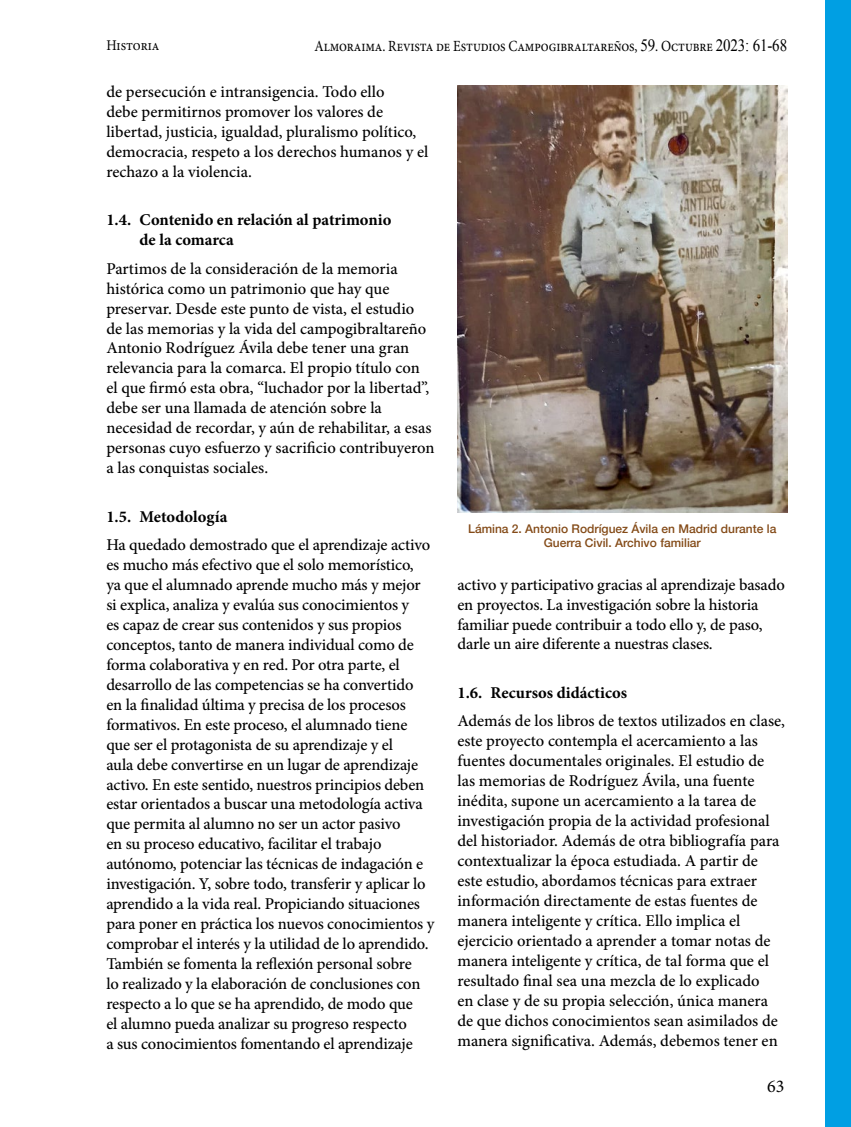
<style>
.page{position:relative;width:851px;height:1127px;background:#fff}
.page>*{position:absolute;margin:0;border:0;box-sizing:border-box;transform-origin:0 0}
.t1{font:18px "Minion Pro";color:#000}
.t2{font:500 16.5px/20px "Minion Pro";letter-spacing:-.005em;color:#000}
.t3{font:700 16.5px/20px "Minion Pro";color:#000}
.t4{font:15.6px "Minion Pro";letter-spacing:-.01em;color:#000;scale:.87 1}
.t5{font:14.85px "Minion Pro";letter-spacing:-.005em;color:#000;scale:.91 1}
.t6{font:500 12px/14.4px "Helvetica Neue";color:#844b18;text-align:center}
.s1{font-family:"Times New Roman";font-size:17.25px}
</style>
<div class="page">
<div style="left:825px;top:0;width:25px;height:1127px;background:#009fe3"></div>
<img style="left:457px;top:85px;width:330px;height:428px">
<p class="t5" style="left:106px;top:36px;width:60px">Historia</p>
<p class="t4" style="left:314px;top:35px;width:544px">Almoraima. Revista de Estudios Campogibraltareños, <span class="s1">59</span>. Octubre <span class="s1">2023: 61-68</span></p>
<p class="t2" style="left:106px;top:82px;width:323px">de persecución e intransigencia. Todo ello<br>debe permitirnos promover los valores de libertad, justicia, igualdad, pluralismo político, democracia, respeto a los derechos humanos y el rechazo a la violencia.</p>
<p class="t3" style="left:139px;top:210px;width:253px;text-indent:-33px">1.4. Contenido en relación al patrimonio de la comarca</p>
<p class="t2" style="left:106px;top:258px;width:329px">Partimos de la consideración de la memoria histórica como un patrimonio que hay que preservar. Desde este punto de vista, el estudio<br>de las memorias y la vida del campogibraltareño Antonio Rodríguez Ávila debe tener una gran relevancia para la comarca. El propio título con el que firmó esta obra, “luchador por la libertad”, debe ser una llamada de atención sobre la necesidad de recordar, y aún de rehabilitar, a esas personas cuyo esfuerzo y sacrificio contribuyeron a las conquistas sociales.</p>
<p class="t3" style="left:106px;top:506px;width:122px">1.5. Metodología</p>
<p class="t2" style="left:106px;top:535px;width:329px">Ha quedado demostrado que el aprendizaje activo es mucho más efectivo que el solo memorístico,<br>ya que el alumnado aprende mucho más y mejor si explica, analiza y evalúa sus conocimientos y<br>es capaz de crear sus contenidos y sus propios conceptos, tanto de manera individual como de forma colaborativa y en red. Por otra parte, el desarrollo de las competencias se ha convertido<br>en la finalidad última y precisa de los procesos formativos. En este proceso, el alumnado tiene que ser el protagonista de su aprendizaje y el<br>aula debe convertirse en un lugar de aprendizaje activo. En este sentido, nuestros principios deben estar orientados a buscar una metodología activa que permita al alumno no ser un actor pasivo<br>en su proceso educativo, facilitar el trabajo autónomo, potenciar las técnicas de indagación e investigación. Y, sobre todo, transferir y aplicar lo aprendido a la vida real. Propiciando situaciones para poner en práctica los nuevos conocimientos y comprobar el interés y la utilidad de lo aprendido.<br>También se fomenta la reflexión personal sobre<br>lo realizado y la elaboración de conclusiones con respecto a lo que se ha aprendido, de modo que<br>el alumno pueda analizar su progreso respecto<br>a sus conocimientos fomentando el aprendizaje</p>
<p class="t6" style="left:468px;top:520px;width:310px">Lámina 2. Antonio Rodríguez Ávila en Madrid durante la<br>Guerra Civil. Archivo familiar</p>
<p class="t2" style="left:457px;top:574px;width:329px">activo y participativo gracias al aprendizaje basado en proyectos. La investigación sobre la historia familiar puede contribuir a todo ello y, de paso, darle un aire diferente a nuestras clases.</p>
<p class="t3" style="left:457px;top:682px;width:171px">1.6. Recursos didácticos</p>
<p class="t2" style="left:457px;top:711px;width:329px">Además de los libros de textos utilizados en clase, este proyecto contempla el acercamiento a las fuentes documentales originales. El estudio de las memorias de Rodríguez Ávila, una fuente inédita, supone un acercamiento a la tarea de investigación propia de la actividad profesional del historiador. Además de otra bibliografía para contextualizar la época estudiada. A partir de este estudio, abordamos técnicas para extraer información directamente de estas fuentes de manera inteligente y crítica. Ello implica el ejercicio orientado a aprender a tomar notas de manera inteligente y crítica, de tal forma que el resultado final sea una mezcla de lo explicado<br>en clase y de su propia selección, única manera de que dichos conocimientos sean asimilados de manera significativa. Además, debemos tener en</p>
<p class="t1" style="left:767px;top:1074px;width:19px">63</p>
</div>
